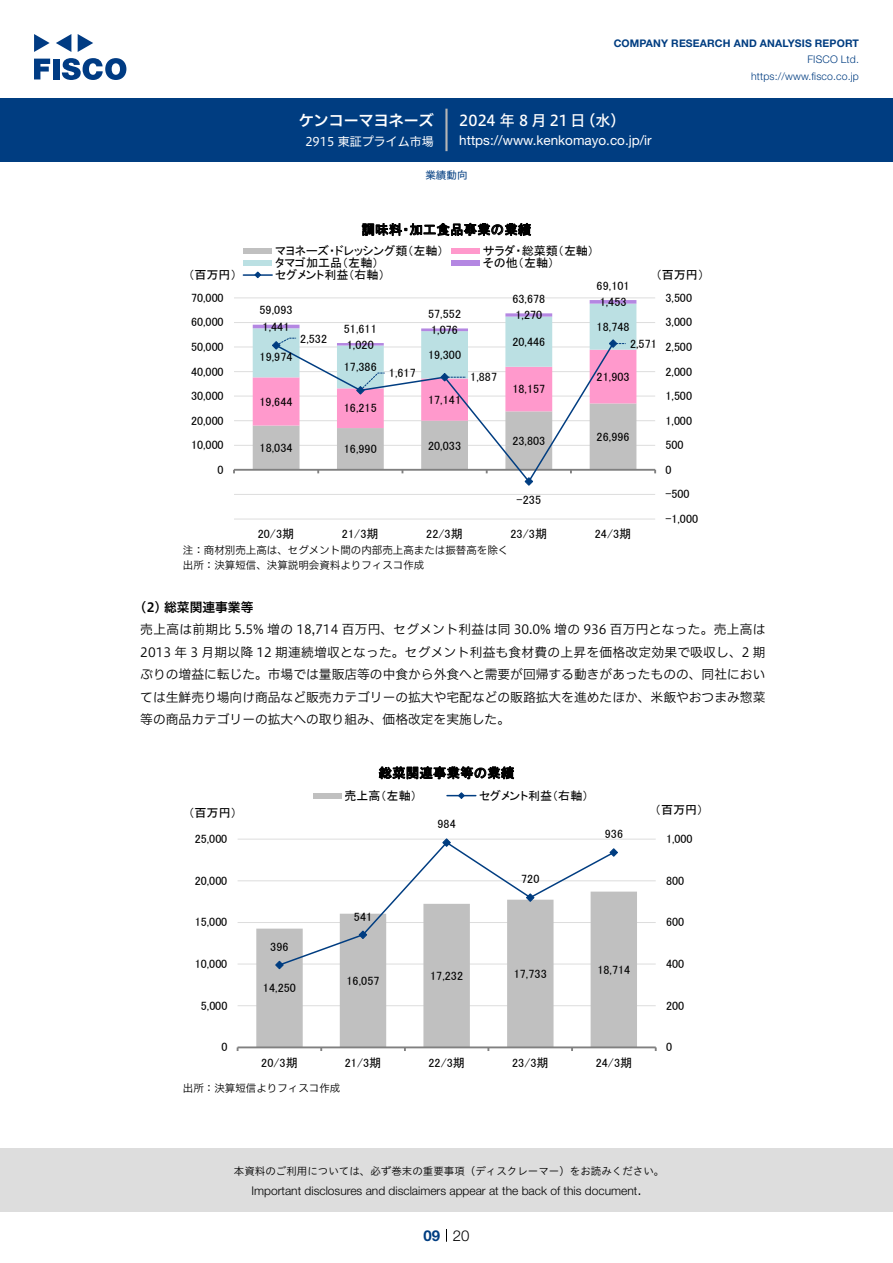
<style>
.page{position:relative;width:893px;height:1263px;background:#fff}
.page>*{position:absolute;margin:0;border:0;box-sizing:border-box;transform-origin:0 0}
.t1{font:15px "Hiragino UD Sans F Std N W5";letter-spacing:.175em;color:#fff}
.t2{font:15px "Hiragino UD Sans F Std N W6";color:#fff}
.t3{font:300 15px "Helvetica Neue LT Std";color:#000}
.t4{font:700 15px "Helvetica Neue LT Std";color:#003d81}
.t5{font:13.5px "Helvetica Neue LT Std";color:#fff}
.t6{font:13.5px "MS P Gothic";letter-spacing:.01em;color:#000}
.t7{font:12.75px/22.5px "Hiragino UD Sans F Std N W3";color:#000;text-align:justify}
.t8{font:12.75px "Hiragino UD Sans F Std N W6";color:#000}
.t9{font:12.15px "MS P Gothic";letter-spacing:.005em;color:#000}
.t10{font:12px/12px "MS P Gothic";letter-spacing:.005em;color:#000}
.t11{font:300 12px "Helvetica Neue LT Std";color:#000}
.t12{font:12px "Hiragino UD Sans F Std N W4";color:#fff}
.t13{font:10.5px/15px "Hiragino UD Sans F Std N W3";color:#000}
.t14{font:10.5px "Hiragino UD Sans Std W3";color:#000}
.t15{font:700 10.5px "Helvetica Neue LT Std";letter-spacing:.015em;color:#003d81}
.t16{font:300 10.5px/16.5px "Helvetica Neue LT Std";letter-spacing:.015em;color:#003d81;text-align:right}
.t17{font:10.5px "Hiragino UD Sans F Std N W4";color:#003d81}
</style>
<div class="page">
<div style="left:0;top:1148px;width:893px;height:64px;background:#ddd"></div>
<svg style="left:34px;top:59px;width:16px;height:20px"></svg>
<div style="left:53px;top:59px;width:6px;height:20px;background:#003b83"></div>
<svg style="left:62px;top:58px;width:64px;height:22px"></svg>
<svg style="left:34px;top:34px;width:16px;height:18px"></svg>
<svg style="left:78px;top:34px;width:15px;height:18px"></svg>
<svg style="left:56px;top:34px;width:15px;height:18px"></svg>
<div style="left:0;top:98px;width:893px;height:64px;background:#003d81"></div>
<hr style="left:445px;top:109px;width:3px;height:42px;background:#b5b5b6">
<svg style="left:446px;top:1229px;width:1px;height:13px"></svg>
<hr style="left:234px;top:519px;width:421px;height:1px;background:#ddd">
<hr style="left:234px;top:494px;width:421px;height:1px;background:#ddd">
<hr style="left:234px;top:445px;width:421px;height:1px;background:#ddd">
<hr style="left:234px;top:420px;width:421px;height:1px;background:#ddd">
<hr style="left:234px;top:396px;width:421px;height:1px;background:#ddd">
<hr style="left:234px;top:371px;width:421px;height:1px;background:#ddd">
<hr style="left:234px;top:347px;width:421px;height:1px;background:#ddd">
<hr style="left:234px;top:322px;width:421px;height:1px;background:#ddd">
<hr style="left:234px;top:297px;width:421px;height:1px;background:#ddd">
<svg style="left:590px;top:300px;width:46px;height:4px"></svg>
<hr style="left:234px;top:469px;width:421px;height:2px;background:#808080">
<svg style="left:253px;top:304px;width:383px;height:182px"></svg>
<div style="left:243px;top:248px;width:29px;height:6px;background:#c0c0c0"></div>
<div style="left:451px;top:248px;width:28px;height:6px;background:#f9c"></div>
<div style="left:243px;top:260px;width:29px;height:6px;background:#bbe0e3"></div>
<div style="left:451px;top:260px;width:28px;height:6px;background:#b487e2"></div>
<hr style="left:243px;top:274px;width:29px;height:2px;background:#003d81">
<svg style="left:254px;top:271px;width:8px;height:8px"></svg>
<hr style="left:238px;top:1005px;width:418px;height:1px;background:#ddd">
<hr style="left:238px;top:964px;width:418px;height:1px;background:#ddd">
<hr style="left:238px;top:922px;width:418px;height:1px;background:#ddd">
<hr style="left:238px;top:880px;width:418px;height:1px;background:#ddd">
<hr style="left:238px;top:839px;width:418px;height:1px;background:#ddd">
<svg style="left:256px;top:891px;width:381px;height:155px;fill:#c0c0c0"></svg>
<hr style="left:238px;top:1046px;width:418px;height:2px;background:#808080">
<svg style="left:275px;top:838px;width:344px;height:132px"></svg>
<div style="left:313px;top:793px;width:28px;height:6px;background:#c0c0c0"></div>
<svg style="left:447px;top:792px;width:29px;height:7px"></svg>
<p class="t2" style="left:299px;top:109px;width:136px">ケンコーマヨネーズ</p>
<p class="t12" style="left:305px;top:132px;width:130px">2915 東証プライム市場</p>
<p class="t15" style="left:614px;top:37px;width:247px">COMPANY RESEARCH AND ANALYSIS REPORT</p>
<p class="t16" style="left:751px;top:51px;width:109px">FISCO Ltd. https://www.fisco.co j p.</p>
<p class="t1" style="left:581px;top:109px;width:46px">（水(</p>
<p class="t1" style="left:459px;top:109px;width:128px">2024年8月21日</p>
<p class="t5" style="left:459px;top:132px;width:194px">https://www.kenkomayo. c o j p. i r/</p>
<p class="t17" style="left:425px;top:167px;width:43px">業績動向</p>
<p class="t10" style="left:188px;top:269px;width:50px">（百万円）</p>
<p class="t6" style="left:361px;top:223px;width:171px">調味料・加工食品事業の業績</p>
<p class="t10" style="left:483px;top:244px;width:113px">サラダ・総菜類（左軸(</p>
<p class="t10" style="left:275px;top:244px;width:170px">マヨネーズ・ドレッシング類（左軸）</p>
<p class="t10" style="left:275px;top:256px;width:111px">タマゴ加工品（左軸）セグメント利益（右軸(</p>
<p class="t10" style="left:483px;top:256px;width:73px">その他（左軸(</p>
<p class="t10" style="left:597px;top:279px;width:34px">69,101</p>
<p class="t9" style="left:656px;top:269px;width:50px">（百万円(</p>
<p class="t10" style="left:191px;top:291px;width:34px">70,000</p>
<p class="t10" style="left:191px;top:316px;width:34px">60,000</p>
<p class="t10" style="left:191px;top:341px;width:34px">50,000</p>
<p class="t10" style="left:191px;top:365px;width:34px">40,000</p>
<p class="t10" style="left:260px;top:304px;width:34px">59,093</p>
<p class="t10" style="left:428px;top:308px;width:34px">57,552</p>
<p class="t10" style="left:512px;top:293px;width:34px">63,678</p>
<p class="t10" style="left:515px;top:309px;width:28px">1,270</p>
<p class="t10" style="left:263px;top:320px;width:28px">1,441</p>
<p class="t9" style="left:260px;top:351px;width:35px">19,974</p>
<p class="t10" style="left:300px;top:332px;width:28px">2,532</p>
<p class="t10" style="left:344px;top:322px;width:34px">51,611</p>
<p class="t10" style="left:347px;top:338px;width:28px">1,020</p>
<p class="t10" style="left:344px;top:361px;width:34px">17,386</p>
<p class="t10" style="left:389px;top:367px;width:28px">1,617</p>
<p class="t10" style="left:431px;top:324px;width:28px">1,076</p>
<p class="t9" style="left:428px;top:349px;width:35px">19,300</p>
<p class="t10" style="left:470px;top:371px;width:28px">1,887</p>
<p class="t10" style="left:512px;top:336px;width:34px">20,446</p>
<p class="t10" style="left:600px;top:296px;width:28px">1,453</p>
<p class="t10" style="left:666px;top:291px;width:28px">3,500</p>
<p class="t10" style="left:597px;top:321px;width:34px">18,748</p>
<p class="t10" style="left:666px;top:316px;width:28px">3,000</p>
<p class="t10" style="left:630px;top:337px;width:28px">2,571</p>
<p class="t10" style="left:666px;top:341px;width:28px">2,500</p>
<p class="t10" style="left:597px;top:371px;width:34px">21,903</p>
<p class="t10" style="left:666px;top:365px;width:28px">2,000</p>
<p class="t9" style="left:191px;top:390px;width:34px">30,000</p>
<p class="t10" style="left:260px;top:395px;width:34px">19,644</p>
<p class="t10" style="left:344px;top:402px;width:34px">16,215</p>
<p class="t10" style="left:428px;top:394px;width:34px">17,141</p>
<p class="t10" style="left:512px;top:383px;width:34px">18,157</p>
<p class="t9" style="left:666px;top:390px;width:28px">1,500</p>
<p class="t10" style="left:191px;top:414px;width:34px">20,000</p>
<p class="t10" style="left:666px;top:414px;width:28px">1,000</p>
<p class="t9" style="left:191px;top:439px;width:34px">10,000</p>
<p class="t9" style="left:260px;top:442px;width:35px">18,034</p>
<p class="t10" style="left:344px;top:443px;width:34px">16,990</p>
<p class="t10" style="left:428px;top:439px;width:34px">20,033</p>
<p class="t10" style="left:512px;top:435px;width:34px">23,803</p>
<p class="t10" style="left:597px;top:431px;width:34px">26,996</p>
<p class="t9" style="left:666px;top:439px;width:20px">500</p>
<p class="t10" style="left:218px;top:463px;width:8px">0</p>
<p class="t10" style="left:666px;top:463px;width:8px">0</p>
<p class="t9" style="left:517px;top:494px;width:26px">-235</p>
<p class="t10" style="left:666px;top:488px;width:26px">-500</p>
<p class="t10" style="left:666px;top:513px;width:34px">-1,000</p>
<p class="t10" style="left:258px;top:528px;width:38px">20/3期</p>
<p class="t10" style="left:342px;top:528px;width:38px">21/3期</p>
<p class="t10" style="left:426px;top:528px;width:38px">22/3期</p>
<p class="t10" style="left:510px;top:528px;width:38px">23/3期</p>
<p class="t10" style="left:595px;top:528px;width:38px">24/3期</p>
<p class="t13" style="left:183px;top:541px;width:327px">注：商材別売上高は、セグメント間の内部売上高または振替高を除く出所：決算短信、決算説明会資料よりフィスコ作成</p>
<p class="t8" style="left:140px;top:597px;width:115px">2( ) 総菜関連事業等</p>
<p class="t7" style="left:140px;top:617px;width:627px">売上高は前期比 5.5% 増の 18,714 百万円、セグメント利益は同 30.0% 増の 936 百万円となった。売上高は2013 年 3 月期以降 12 期連続増収となった。セグメント利益も食材費の上昇を価格改定効果で吸収し、2 期ぶりの増益に転じた。市場では量販店等の中食から外食へと需要が回帰する動きがあったものの、同社においては生鮮売り場向け商品など販売カテゴリーの拡大や宅配などの販路拡大を進めたほか、米飯やおつまみ惣菜等の商品カテゴリーの拡大への取り組み、価格改定を実施した。</p>
<p class="t6" style="left:378px;top:766px;width:137px">総菜関連事業等の業績</p>
<p class="t10" style="left:479px;top:789px;width:111px">セグメント利益（右軸(</p>
<p class="t10" style="left:344px;top:789px;width:74px">売上高（左軸）</p>
<p class="t10" style="left:188px;top:807px;width:50px">（百万円(</p>
<p class="t9" style="left:655px;top:804px;width:50px">（百万円）</p>
<p class="t10" style="left:195px;top:833px;width:34px">25,000</p>
<p class="t10" style="left:438px;top:818px;width:20px">984</p>
<p class="t10" style="left:605px;top:828px;width:20px">936</p>
<p class="t10" style="left:666px;top:833px;width:28px">1,000</p>
<p class="t10" style="left:195px;top:874px;width:34px">20,000</p>
<p class="t10" style="left:521px;top:873px;width:20px">720</p>
<p class="t10" style="left:666px;top:874px;width:20px">800</p>
<p class="t10" style="left:195px;top:916px;width:34px">15,000</p>
<p class="t10" style="left:354px;top:910px;width:20px">541</p>
<p class="t10" style="left:666px;top:916px;width:20px">600</p>
<p class="t9" style="left:270px;top:940px;width:20px">396</p>
<p class="t10" style="left:195px;top:958px;width:34px">10,000</p>
<p class="t9" style="left:263px;top:982px;width:35px">14,250</p>
<p class="t10" style="left:346px;top:974px;width:34px">16,057</p>
<p class="t10" style="left:430px;top:970px;width:34px">17,232</p>
<p class="t10" style="left:514px;top:967px;width:34px">17,733</p>
<p class="t10" style="left:597px;top:963px;width:34px">18,714</p>
<p class="t10" style="left:666px;top:958px;width:20px">400</p>
<p class="t9" style="left:201px;top:999px;width:28px">5,000</p>
<p class="t9" style="left:666px;top:999px;width:20px">200</p>
<p class="t10" style="left:221px;top:1041px;width:8px">0</p>
<p class="t10" style="left:666px;top:1041px;width:8px">0</p>
<p class="t10" style="left:261px;top:1056px;width:38px">20/3期</p>
<p class="t10" style="left:345px;top:1056px;width:38px">21/3期</p>
<p class="t10" style="left:428px;top:1056px;width:38px">22/3期</p>
<p class="t10" style="left:512px;top:1056px;width:38px">23/3期</p>
<p class="t10" style="left:596px;top:1056px;width:38px">24/3期</p>
<p class="t13" style="left:183px;top:1080px;width:159px">出所：決算短信よりフィスコ作成</p>
<p class="t14" style="left:234px;top:1163px;width:432px">本資料のご利用については、必ず巻末の重要事項（ディスクレーマー）をお読みください。</p>
<p class="t3" style="left:637px;top:1180px;width:6px">.</p>
<p class="t11" style="left:251px;top:1183px;width:387px">Important disclosures and disclaimers appear at the back of this document</p>
<p class="t4" style="left:423px;top:1226px;width:18px">09</p>
<p class="t3" style="left:453px;top:1226px;width:18px">20</p>
</div>
